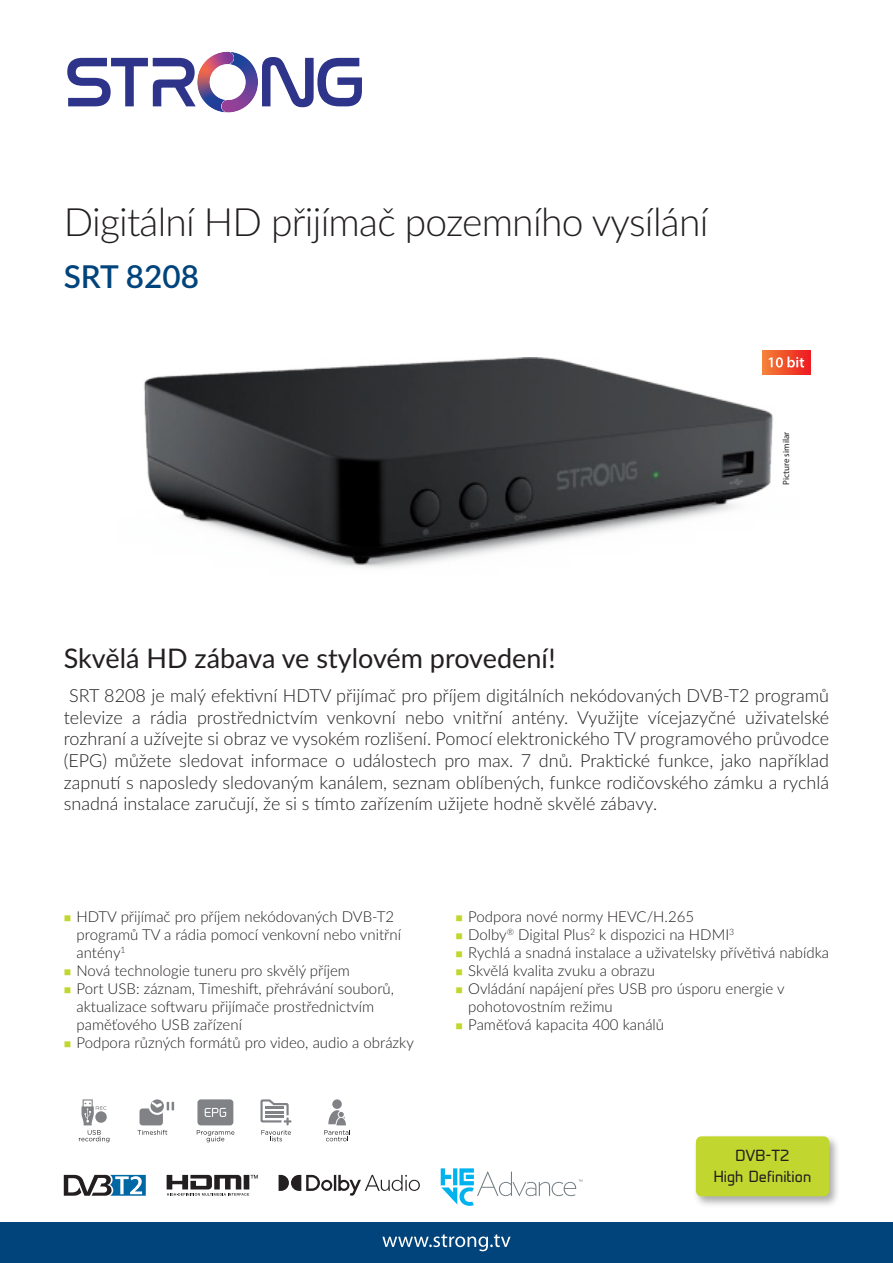
<style>
.page{position:relative;width:893px;height:1263px;background:#fff}
.page>*{position:absolute;margin:0;border:0;box-sizing:border-box;transform-origin:0 0}
.t1{font:300 39px "Lato";letter-spacing:-.02em;color:#231f20}
.t2{font:600 31.5px "Lato";color:#00447b}
.t3{font:27px "Lato";color:#231f20}
.t4{font:300 18px/21.6px "Lato";color:#231f20;text-align:justify}
.t5{font:300 15px/18px "Lato";color:#231f20}
.t6{font:15px/21px "Prime";color:#231f20;text-align:center}
.t7{font:9px "Myriad Pro";color:#231f20}
</style>
<div class="page">
<svg style="left:262px;top:57px;width:100px;height:50px"></svg>
<svg style="left:67px;top:52px;width:178px;height:61px"></svg>
<div style="left:0;top:1222px;width:893px;height:41px;background:#00447b"></div>
<svg style="left:382px;top:1234px;width:129px;height:17px"></svg>
<svg style="left:260px;top:1099px;width:32px;height:42px"></svg>
<svg style="left:324px;top:1099px;width:26px;height:42px"></svg>
<div style="left:197px;top:1099px;width:36px;height:26px;background:#808285;border-radius:3px"></div>
<svg style="left:205px;top:1108px;width:21px;height:9px"></svg>
<svg style="left:197px;top:1130px;width:37px;height:12px"></svg>
<svg style="left:137px;top:1130px;width:30px;height:5px"></svg>
<div style="left:140px;top:1108px;width:23px;height:17px;background:#808285;border-radius:3px"></div>
<svg style="left:148px;top:1099px;width:26px;height:16px"></svg>
<svg style="left:79px;top:1099px;width:30px;height:43px"></svg>
<svg style="left:167px;top:1175px;width:91px;height:21px"></svg>
<svg style="left:64px;top:1175px;width:82px;height:21px"></svg>
<svg style="left:279px;top:1175px;width:141px;height:21px"></svg>
<svg style="left:441px;top:1168px;width:141px;height:38px"></svg>
<div style="left:693px;top:1133px;width:148px;height:75px;background:#231f20;opacity:.38"></div>
<div style="left:696px;top:1136px;width:133px;height:60px;background:#c1d72f;border-radius:6px"></div>
<img style="left:144px;top:357px;width:667px;height:211px">
<div style="left:763px;top:350px;width:48px;height:24px;background:linear-gradient(to right,#f38137,#ed1b21)"></div>
<svg style="left:769px;top:357px;width:35px;height:10px"></svg>
<h1 class="t1" style="left:64px;top:194px;width:646px">Digitální HD přijímač pozemního vysílání</h1>
<h2 class="t2" style="left:64px;top:259px;width:137px">SRT 8208</h2>
<p class="t7" style="left:783px;top:485px;width:54px;rotate:-90deg">Picture similar</p>
<h3 class="t3" style="left:64px;top:639px;width:493px">Skvělá HD zábava ve stylovém provedení!</h3>
<p class="t4" style="left:64px;top:684px;width:767px">SRT 8208 je malý efektivní HDTV přijímač pro příjem digitálních nekódovaných DVB-T2 programů televize a rádia prostřednictvím venkovní nebo vnitřní antény. Využijte vícejazyčné uživatelské rozhraní a užívejte si obraz ve vysokém rozlišení. Pomocí elektronického TV programového průvodce (EPG) můžete sledovat informace o událostech pro max. 7 dnů. Praktické funkce, jako například zapnutí s naposledy sledovaným kanálem, seznam oblíbených, funkce rodičovského zámku a rychlá snadná instalace zaručují, že si s tímto zařízením užijete hodně skvělé zábavy.</p>
<p class="t5" style="left:77px;top:907px;width:339px">HDTV přijímač pro příjem nekódovaných DVB-T2 programů TV a rádia pomocí venkovní nebo vnitřní antény<sup>1<br></sup>Nová technologie tuneru pro skvělý příjem<br>Port USB: záznam, Timeshift, přehrávání souborů, aktualizace softwaru přijímače prostřednictvím paměťového USB zařízení<br>Podpora různých formátů pro video, audio a obrázky</p>
<p class="t5" style="left:468px;top:907px;width:362px">Podpora nové normy HEVC/H.265<br>Dolby<sup>®</sup> Digital Plus<sup>2</sup> k dispozici na HDMI<sup>3<br></sup>Rychlá a snadná instalace a uživatelsky přívětivá nabídka Skvělá kvalita zvuku a obrazu<br>Ovládání napájení přes USB pro úsporu energie v pohotovostním režimu<br>Paměťová kapacita 400 kanálů</p>
<p class="t6" style="left:714px;top:1147px;width:99px">DVB-T2<br>High Definition</p>
</div>
